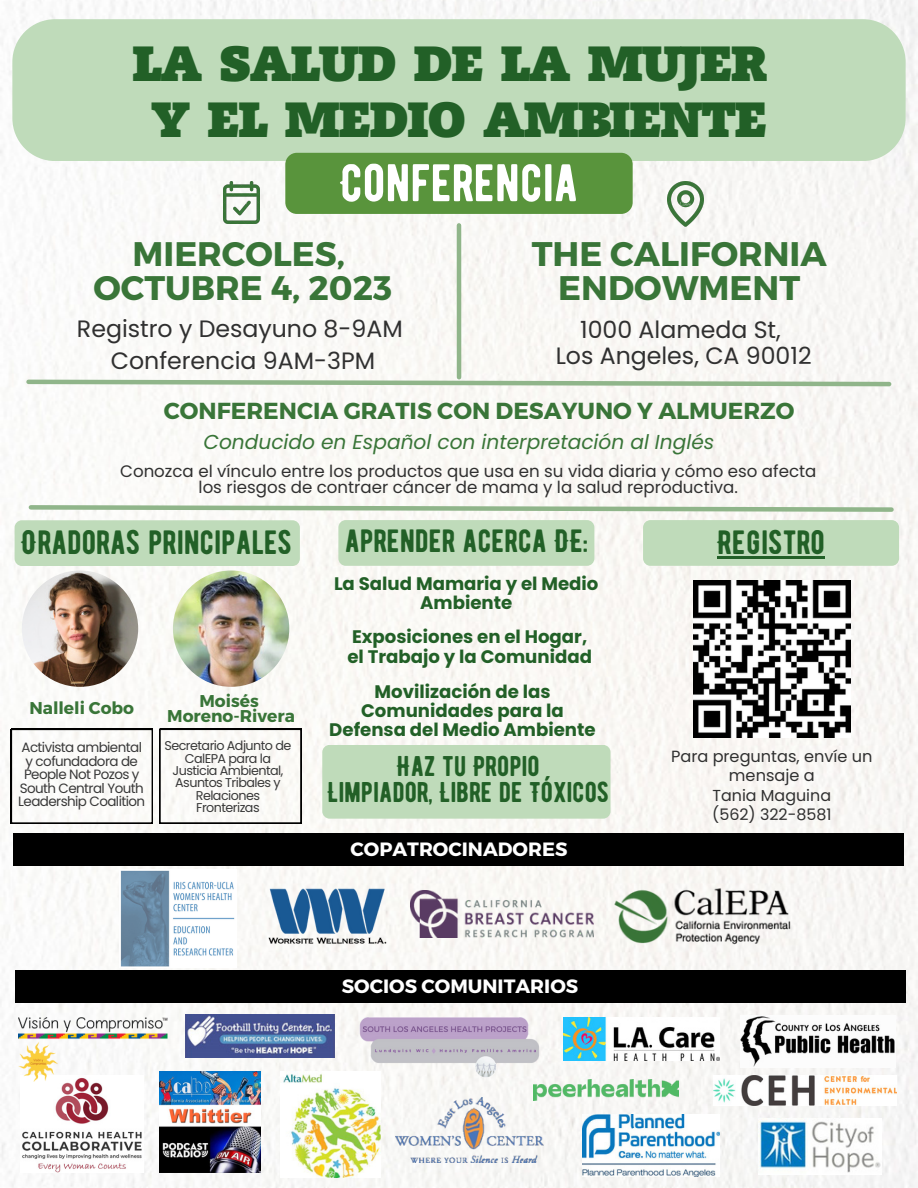
<style>
.page{position:relative;width:918px;height:1188px;background:#f9f8f6}
.page>*{position:absolute;margin:0;border:0;box-sizing:border-box;transform-origin:0 0}
.t1{font:52.8px "BERNIER Regular";color:#fff}
.t2{font:800 48.3px "Radcliffe";letter-spacing:-.035em;color:#226027}
.t3{font:700 34.05px/33.8px "Montserrat";color:#397538;text-align:center}
.t4{font:33.75px "BERNIER Regular";color:#226027}
.t5{font:32.25px "BERNIER Regular";color:#226027}
.t6{font:28.5px "BERNIER Regular";color:#226027}
.t7{font:23.7px "Poppins";color:#303030}
.t8{font:700 23.25px "Montserrat";color:#397538}
.t9{font:italic 20.1px "Poppins";color:#397538}
.t10{font:700 19.2px "Montserrat";color:#fff}
.t11{font:700 18.15px/19.2px "Poppins";color:#226027;text-align:center}
.t12{font:700 17.1px "Montserrat";color:#397538}
.t13{font:16.65px/15.8px "Poppins";color:#303030;text-align:center}
.t14{font:16.2px/19.2px "Poppins";color:#303030;text-align:center}
.t15{font:15.9px "Poppins";color:#303030}
.t16{font:13.5px/13.5px "Poppins";letter-spacing:-.045em;color:#393939;text-align:center}
.t17{font:12.75px/12.3px "Poppins";letter-spacing:-.045em;color:#393939;text-align:center}
</style>
<div class="page">
<div style="left:14px;top:834px;width:890px;height:32px;background:#000"></div>
<img style="left:411px;top:890px;width:183px;height:47px">
<img style="left:119px;top:869px;width:117px;height:98px">
<img style="left:606px;top:866px;width:193px;height:104px">
<img style="left:258px;top:887px;width:137px;height:60px">
<div style="left:15px;top:970px;width:891px;height:33px;background:#000"></div>
<div style="left:12px;top:19px;width:894px;height:142px;background:#bfdbba"></div>
<div style="left:285px;top:153px;width:348px;height:61px;background:#59943c;border-radius:12px"></div>
<img style="left:223px;top:182px;width:36px;height:42px">
<img style="left:667px;top:182px;width:36px;height:45px">
<hr style="left:457px;top:225px;width:4px;height:152px;background:#90b58a">
<svg style="left:24px;top:377px;width:870px;height:12px"></svg>
<svg style="left:26px;top:503px;width:870px;height:11px"></svg>
<div style="left:338px;top:520px;width:256px;height:46px;background:#bfdbba;border-radius:7px"></div>
<div style="left:15px;top:520px;width:285px;height:46px;background:#bfdbba;border-radius:7px"></div>
<div style="left:643px;top:520px;width:256px;height:46px;background:#bfdbba;border-radius:7px"></div>
<div style="left:322px;top:745px;width:289px;height:74px;background:#bfdbba;border-radius:7px"></div>
<img style="left:21px;top:1082px;width:122px;height:91px">
<img style="left:19px;top:1018px;width:148px;height:64px">
<img style="left:186px;top:1014px;width:148px;height:43px">
<img style="left:281px;top:1071px;width:100px;height:106px">
<img style="left:758px;top:1118px;width:123px;height:56px">
<img style="left:563px;top:1018px;width:157px;height:43px">
<img style="left:583px;top:1115px;width:137px;height:62px">
<img style="left:533px;top:1080px;width:145px;height:20px">
<img style="left:396px;top:1097px;width:147px;height:65px">
<img style="left:356px;top:1014px;width:187px;height:66px">
<img style="left:741px;top:1015px;width:155px;height:52px">
<img style="left:713px;top:1076px;width:106px;height:29px">
<img style="left:819px;top:1076px;width:78px;height:29px">
<img style="left:160px;top:1071px;width:101px;height:102px">
<hr style="left:717px;top:556px;width:108px;height:2px;background:#226027">
<img style="left:694px;top:581px;width:156px;height:156px">
<svg style="left:11px;top:729px;width:142px;height:94px"></svg>
<img style="left:22px;top:571px;width:116px;height:116px;border-radius:50%">
<div style="left:160px;top:729px;width:141px;height:94px;background:#faf9f6"></div>
<img style="left:173px;top:571px;width:116px;height:116px;border-radius:50%">
<p class="t2" style="left:132px;top:38px;width:637px">LA SALUD DE LA MUJER</p>
<p class="t2" style="left:151px;top:95px;width:618px">Y EL MEDIO AMBIENTE</p>
<p class="t1" style="left:340px;top:151px;width:240px">CONFERENCIA</p>
<p class="t3" style="left:133px;top:235px;width:214px">MIERCOLES,</p>
<p class="t3" style="left:93px;top:269px;width:300px">OCTUBRE 4, 2023</p>
<p class="t3" style="left:532px;top:235px;width:296px">THE CALIFORNIA<br>ENDOWMENT</p>
<p class="t7" style="left:77px;top:313px;width:327px">Registro y Desayuno 8-9AM</p>
<p class="t7" style="left:111px;top:344px;width:266px">Conferencia 9AM-3PM</p>
<p class="t7" style="left:580px;top:313px;width:202px">1000 Alameda St,</p>
<p class="t7" style="left:556px;top:339px;width:257px">Los Angeles, CA 90012</p>
<p class="t8" style="left:164px;top:396px;width:632px">CONFERENCIA GRATIS CON DESAYUNO Y ALMUERZO</p>
<p class="t9" style="left:204px;top:428px;width:512px">Conducido en Español con interpretación al Inglés</p>
<p class="t13" style="left:120px;top:464px;width:698px">Conozca el vínculo entre los productos que usa en su vida diaria y cómo eso afecta los riesgos de contraer cáncer de mama y la salud reproductiva.</p>
<p class="t4" style="left:21px;top:521px;width:272px">ORADORAS PRINCIPALES</p>
<p class="t12" style="left:29px;top:697px;width:106px">Nalleli Cobo</p>
<p class="t12" style="left:199px;top:690px;width:61px">Moisés</p>
<p class="t12" style="left:167px;top:705px;width:129px">Moreno-Rivera</p>
<p class="t16" style="left:18px;top:741px;width:128px">Activista ambiental y cofundadora de<br>People Not Pozos y<br>South Central Youth<br>Leadership Coalition</p>
<p class="t17" style="left:164px;top:740px;width:128px">Secretario Adjunto de<br>CalEPA para la<br>Justicia Ambiental,<br>Asuntos Tribales y<br>Relaciones<br>Fronterizas</p>
<p class="t5" style="left:345px;top:521px;width:245px">APRENDER ACERCA DE:</p>
<p class="t11" style="left:334px;top:574px;width:266px">La Salud Mamaria y el Medio<br>Ambiente</p>
<p class="t11" style="left:347px;top:627px;width:246px;text-align:left">Exposiciones en el Hogar, el Trabajo y la Comunidad</p>
<p class="t11" style="left:329px;top:682px;width:268px">Movilización de las<br>Comunidades para la<br>Defensa del Medio Ambiente</p>
<p class="t6" style="left:397px;top:749px;width:144px">HAZ TU PROPIO</p>
<p class="t6" style="left:328px;top:775px;width:283px">LIMPIADOR, LIBRE DE TÓXICOS</p>
<p class="t10" style="left:351px;top:837px;width:218px">COPATROCINADORES</p>
<p class="t10" style="left:342px;top:973px;width:238px">SOCIOS COMUNITARIOS</p>
<p class="t4" style="left:717px;top:522px;width:109px">REGISTRO</p>
<p class="t14" style="left:671px;top:746px;width:203px">Para preguntas, envíe un mensaje a</p>
<p class="t15" style="left:713px;top:784px;width:120px">Tania Maguina</p>
<p class="t15" style="left:712px;top:804px;width:121px">(562) 322-8581</p>
</div>
